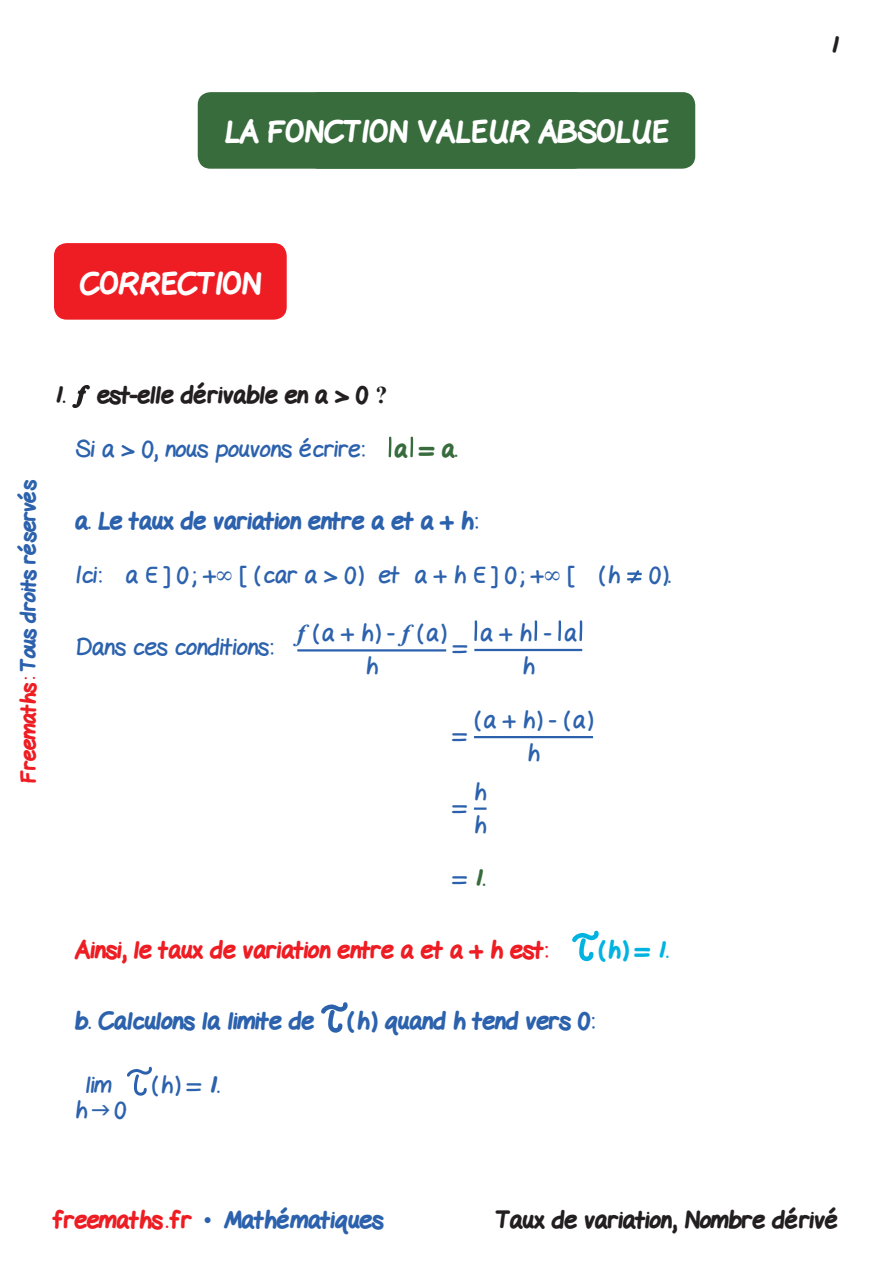
<style>
.page{position:relative;width:893px;height:1263px;background:#fff}
.page>*{position:absolute;margin:0;border:0;box-sizing:border-box;transform-origin:0 0}
.t1{font:800 30px "Gel Pen";color:#fff}
.t2{font:24px/33px "Gel Pen";color:#2c62ad;text-align:center}
.t3{font:800 24px "Gel Pen";color:#2c62ad}
.t4{font:800 24px "Gel Pen";color:#231f20}
.t5{font:800 24px "Gel Pen";color:#ee1d23}
.t6{font:800 24px "Gel Pen";color:#00b3e0}
.t7{font:800 24px "Gel Pen";color:#386c3d}
.t8{font:800 21px "Gel Pen";letter-spacing:-.01em;color:#2c62ad}
.s1{color:#ee1d23}
.s2{font-family:"Times New Roman";font-weight:700}
.s3{font-weight:800;color:#386c3d}
.s4{font-family:"Times New Roman";font-weight:700;font-style:italic}
.s5{font-weight:400;color:#2c62ad}
.s6{font-weight:400}
.s7{font-weight:800}
.s8{font-family:"Times New Roman";font-weight:400}
</style>
<div class="page">
<div style="left:54px;top:243px;width:233px;height:77px;background:#ee1d23;border-radius:13px"></div>
<svg style="left:72px;top:385px;width:18px;height:23px"></svg>
<svg style="left:389px;top:437px;width:2px;height:20px"></svg>
<svg style="left:410px;top:437px;width:3px;height:20px"></svg>
<svg style="left:627px;top:570px;width:15px;height:13px"></svg>
<hr style="left:297px;top:649px;width:149px;height:2px;background:#2c62ad">
<hr style="left:474px;top:649px;width:108px;height:2px;background:#2c62ad">
<svg style="left:474px;top:620px;width:3px;height:21px"></svg>
<svg style="left:534px;top:620px;width:3px;height:21px"></svg>
<svg style="left:558px;top:620px;width:3px;height:21px"></svg>
<svg style="left:579px;top:620px;width:3px;height:21px"></svg>
<hr style="left:474px;top:736px;width:119px;height:2px;background:#2c62ad">
<svg style="left:474px;top:807px;width:13px;height:3px"></svg>
<svg style="left:572px;top:930px;width:27px;height:32px"></svg>
<svg style="left:321px;top:1002px;width:27px;height:31px"></svg>
<svg style="left:127px;top:1066px;width:25px;height:30px"></svg>
<div style="left:198px;top:92px;width:497px;height:77px;background:#386c3d;border-radius:13px"></div>
<p class="t1" style="left:225px;top:109px;width:445px">LA FONCTION VALEUR ABSOLUE</p>
<p class="t1" style="left:406px;top:109px;width:66px">TITR</p>
<p class="t4" style="left:830px;top:26px;width:10px">1</p>
<p class="t1" style="left:80px;top:260px;width:183px">CORRECTION</p>
<p class="t8" style="left:12px;top:783px;width:305px;rotate:-90deg"><span class="s1">Freemaths:</span> Tous droits réservés</p>
<p class="t4" style="left:54px;top:376px;width:335px">1. est-elle dérivable en a &gt; 0 <span class="s2">?</span></p>
<p class="t2" style="left:75px;top:430px;width:383px">Si a &gt; 0, nous pouvons écrire: <span class="s3">a = a.</span></p>
<p class="t3" style="left:75px;top:502px;width:404px">a. Le taux de variation entre a et a + h:</p>
<p class="t2" style="left:75px;top:556px;width:597px">Ici: a ı ] 0 ; +∞ [ ( car a &gt; 0 ) et a + h ı ] 0 ; +∞ [ ( h 0 ).</p>
<p class="t2" style="left:75px;top:628px;width:200px">Dans ces conditions:</p>
<p class="t2" style="left:297px;top:614px;width:150px"><span class="s4">f</span> (a + h) - <span class="s4">f</span> (a) h</p>
<p class="t2" style="left:453px;top:628px;width:15px">=</p>
<p class="t2" style="left:480px;top:614px;width:98px">a + h - a h</p>
<p class="t2" style="left:474px;top:701px;width:120px">(a + h) - (a) h</p>
<p class="t2" style="left:453px;top:716px;width:15px">=</p>
<p class="t2" style="left:474px;top:772px;width:13px;text-align:left">h h</p>
<p class="t7" style="left:453px;top:859px;width:34px"><span class="s5">=</span> 1.</p>
<p class="t2" style="left:453px;top:788px;width:15px">=</p>
<p class="t5" style="left:75px;top:931px;width:474px">Ainsi, le taux de variation entre a et a + h est:</p>
<p class="t6" style="left:598px;top:931px;width:72px">(h) = 1.</p>
<p class="t3" style="left:75px;top:1002px;width:240px">b. Calculons la limite de</p>
<p class="t3" style="left:347px;top:1002px;width:249px">(h) quand h tend vers 0<span class="s6">:</span></p>
<p class="t2" style="left:75px;top:1069px;width:52px;line-height:25.5px">lim<br>h 0</p>
<p class="t2" style="left:152px;top:1065px;width:70px">(h) = <span class="s7">1.</span></p>
<p class="t3" style="left:54px;top:1201px;width:331px"><span class="s1">freemaths . fr</span> <span class="s8">•</span> Mathématiques</p>
<p class="t4" style="left:496px;top:1201px;width:344px">Taux de variation, Nombre dérivé</p>
</div>
